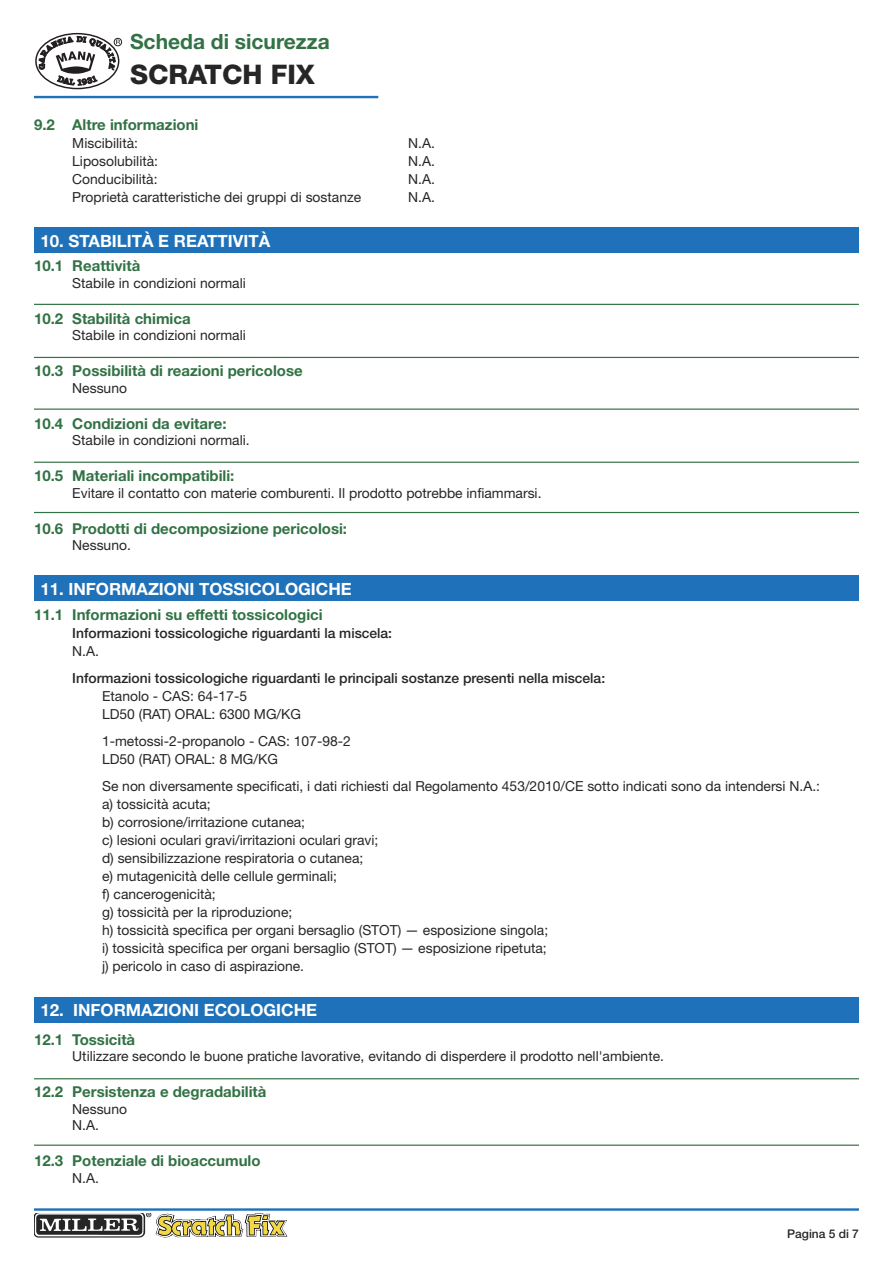
<style>
.page{position:relative;width:893px;height:1263px;background:#fff}
.page>*{position:absolute;margin:0;border:0;box-sizing:border-box;transform-origin:0 0}
.t1{font:800 27px "Helvetica Neue";color:#272627}
.t2{font:700 21px "Helvetica Neue";color:#327244}
.t3{font:700 16.8px "Helvetica Neue";color:#fff}
.t4{font:700 15px "Helvetica Neue";color:#327244}
.t5{font:13.8px/18px "Helvetica Neue";color:#272627}
.t6{font:500 13.8px "Helvetica Neue";color:#272627}
.t7{font:500 12px "Helvetica Neue";color:#272627}
</style>
<div class="page">
<div style="left:34px;top:227px;width:825px;height:26px;background:#1f71b9"></div>
<div style="left:34px;top:576px;width:825px;height:25px;background:#1f71b9"></div>
<div style="left:34px;top:997px;width:825px;height:26px;background:#1f71b9"></div>
<hr style="left:34px;top:96px;width:344px;height:2px;background:#1f71b9">
<hr style="left:34px;top:1208px;width:825px;height:3px;background:#1f71b9">
<div style="left:35px;top:33px;width:84px;height:56px;border:1px solid #231f20;border-radius:50%"></div>
<div style="left:114px;top:38px;width:8px;height:8px;border:1px solid #231f20;border-radius:50%"></div>
<svg style="left:39px;top:36px;width:81px;height:49px"></svg>
<hr style="left:34px;top:304px;width:825px;height:1px;background:#327244">
<hr style="left:34px;top:357px;width:825px;height:1px;background:#327244">
<hr style="left:34px;top:408px;width:825px;height:2px;background:#327244">
<hr style="left:34px;top:462px;width:825px;height:1px;background:#327244">
<hr style="left:34px;top:512px;width:825px;height:1px;background:#327244">
<hr style="left:34px;top:1144px;width:825px;height:2px;background:#327244">
<hr style="left:34px;top:1078px;width:825px;height:1px;background:#327244">
<img style="left:34px;top:1213px;width:118px;height:25px">
<img style="left:156px;top:1213px;width:131px;height:24px">
<h2 class="t2" style="left:130px;top:34px;width:201px">Scheda di sicurezza</h2>
<h1 class="t1" style="left:130px;top:64px;width:186px">SCRATCH FIX</h1>
<p class="t4" style="left:34px;top:119px;width:166px">9.2 Altre informazioni</p>
<p class="t5" style="left:72px;top:135px;width:67px">Miscibilità:</p>
<p class="t5" style="left:408px;top:135px;width:28px">N.A.</p>
<p class="t5" style="left:72px;top:153px;width:87px">Liposolubilità:</p>
<p class="t5" style="left:408px;top:153px;width:28px">N.A.</p>
<p class="t5" style="left:72px;top:171px;width:87px">Conducibilità:</p>
<p class="t5" style="left:408px;top:171px;width:28px">N.A.</p>
<p class="t5" style="left:72px;top:189px;width:290px">Proprietà caratteristiche dei gruppi di sostanze</p>
<p class="t5" style="left:408px;top:189px;width:28px">N.A.</p>
<p class="t3" style="left:40px;top:235px;width:231px">10. STABILITÀ E REATTIVITÀ</p>
<p class="t4" style="left:34px;top:260px;width:108px">10.1 Reattività</p>
<p class="t5" style="left:72px;top:275px;width:175px">Stabile in condizioni normali</p>
<p class="t4" style="left:34px;top:313px;width:158px">10.2 Stabilità chimica</p>
<p class="t5" style="left:72px;top:328px;width:175px">Stabile in condizioni normali</p>
<p class="t4" style="left:34px;top:365px;width:270px">10.3 Possibilità di reazioni pericolose</p>
<p class="t5" style="left:72px;top:380px;width:56px">Nessuno</p>
<p class="t4" style="left:34px;top:418px;width:194px">10.4 Condizioni da evitare:</p>
<p class="t5" style="left:72px;top:433px;width:179px">Stabile in condizioni normali.</p>
<p class="t4" style="left:34px;top:470px;width:202px">10.5 Materiali incompatibili:</p>
<p class="t5" style="left:72px;top:485px;width:471px">Evitare il contatto con materie comburenti. Il prodotto potrebbe infiammarsi.</p>
<p class="t4" style="left:34px;top:523px;width:315px">10.6 Prodotti di decomposizione pericolosi:</p>
<p class="t5" style="left:72px;top:538px;width:60px">Nessuno.</p>
<p class="t3" style="left:40px;top:583px;width:313px">11. INFORMAZIONI TOSSICOLOGICHE</p>
<p class="t4" style="left:34px;top:609px;width:290px">11.1 Informazioni su effetti tossicologici</p>
<p class="t6" style="left:72px;top:628px;width:321px">Informazioni tossicologiche riguardanti la miscela:</p>
<p class="t5" style="left:72px;top:643px;width:28px">N.A.</p>
<p class="t6" style="left:72px;top:673px;width:534px">Informazioni tossicologiche riguardanti le principali sostanze presenti nella miscela:</p>
<p class="t5" style="left:102px;top:688px;width:200px">Etanolo - CAS: 64-17-5<br>LD50 (RAT) ORAL: 6300 MG/KG</p>
<p class="t5" style="left:102px;top:733px;width:250px">1-metossi-2-propanolo - CAS: 107-98-2<br>LD50 (RAT) ORAL: 8 MG/KG</p>
<p class="t5" style="left:102px;top:778px;width:719px">Se non diversamente specificati, i dati richiesti dal Regolamento 453/2010/CE sotto indicati sono da intendersi N.A.: a) tossicità acuta;<br>b) corrosione/irritazione cutanea;<br>c) lesioni oculari gravi/irritazioni oculari gravi;<br>d) sensibilizzazione respiratoria o cutanea;<br>e) mutagenicità delle cellule germinali;<br>f) cancerogenicità;<br>g) tossicità per la riproduzione;<br>h) tossicità specifica per organi bersaglio (STOT) — esposizione singola;<br>i) tossicità specifica per organi bersaglio (STOT) — esposizione ripetuta;<br>j) pericolo in caso di aspirazione.</p>
<p class="t3" style="left:40px;top:1004px;width:278px">12. INFORMAZIONI ECOLOGICHE</p>
<p class="t4" style="left:34px;top:1034px;width:103px">12.1 Tossicità</p>
<p class="t5" style="left:72px;top:1048px;width:593px">Utilizzare secondo le buone pratiche lavorative, evitando di disperdere il prodotto nell'ambiente.</p>
<p class="t4" style="left:34px;top:1086px;width:234px">12.2 Persistenza e degradabilità</p>
<p class="t5" style="left:72px;top:1102px;width:56px;line-height:16.5px">Nessuno<br>N.A.</p>
<p class="t4" style="left:34px;top:1155px;width:228px">12.3 Potenziale di bioaccumulo</p>
<p class="t5" style="left:72px;top:1170px;width:28px">N.A.</p>
<p class="t7" style="left:787px;top:1229px;width:73px">Pagina 5 di 7</p>
</div>
